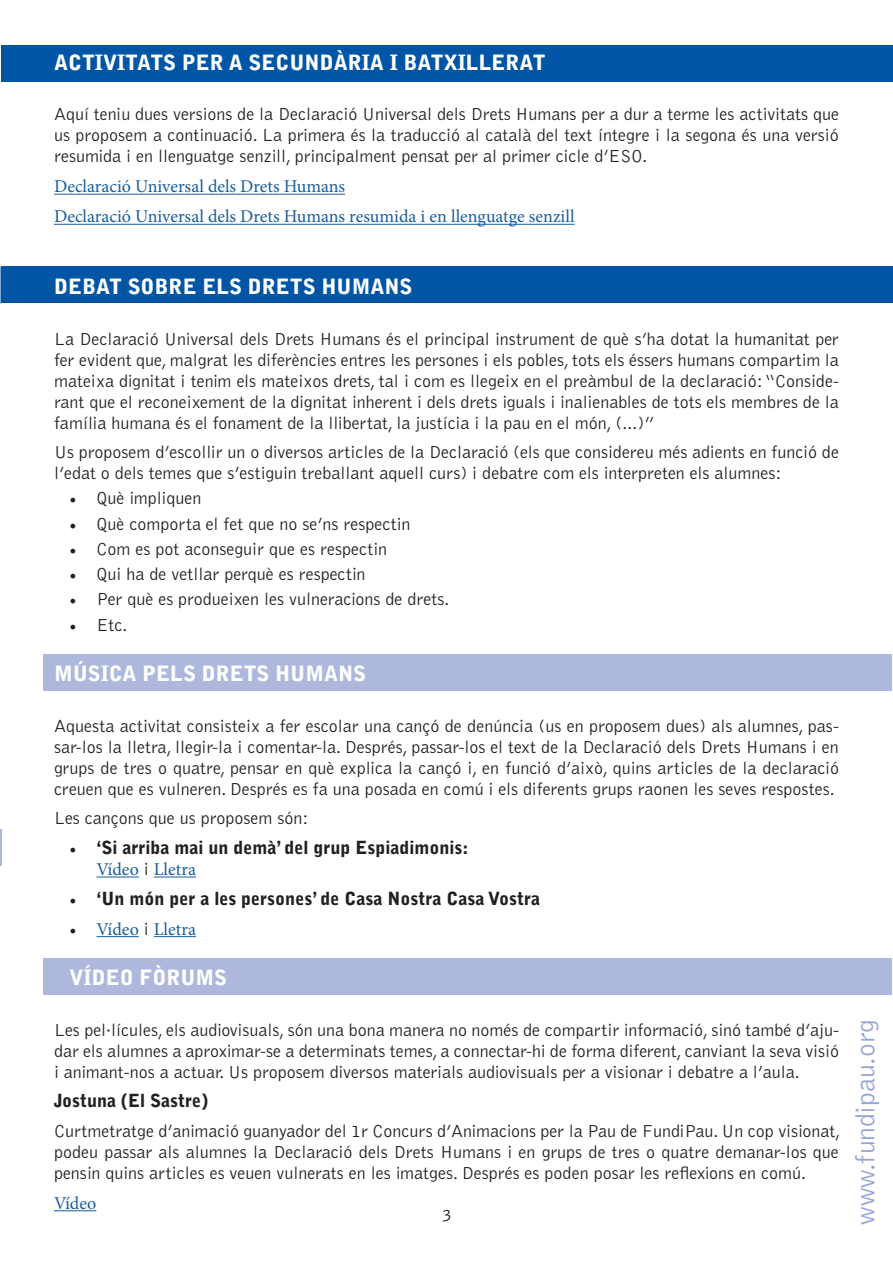
<style>
.page{position:relative;width:893px;height:1263px;background:#fff}
.page>*{position:absolute;margin:0;border:0;box-sizing:border-box;transform-origin:0 0}
.t1{font:300 27.6px "Bell Gothic";color:#96a5d3}
.t2{font:900 21px "Bell Gothic";color:#fff}
.t3{font:300 18px/21px "Bell Gothic";color:#231f20;text-align:justify}
.t4{font:18px/30.2px "Minion Pro";color:#175d9e}
.t5{font:900 18px "Bell Gothic";color:#231f20}
.s1{font-family:"Minion Pro";font-weight:400}
.s2{font-family:"Bell Gothic";font-weight:300;color:#231f20}
.s3{color:#231f20}
</style>
<div class="page">
<div style="left:43px;top:957px;width:848px;height:37px;background:#adb8dc"></div>
<div style="left:1px;top:45px;width:892px;height:37px;background:#0155a5"></div>
<div style="left:1px;top:266px;width:892px;height:37px;background:#0155a5"></div>
<hr style="left:0;top:829px;width:1px;height:37px;background:#adb8dc">
<div style="left:43px;top:654px;width:848px;height:37px;background:#adb8dc"></div>
<hr style="left:54px;top:194px;width:291px;height:1px;background:#175d9e">
<hr style="left:54px;top:224px;width:521px;height:1px;background:#175d9e">
<hr style="left:97px;top:876px;width:42px;height:1px;background:#175d9e">
<hr style="left:154px;top:876px;width:42px;height:1px;background:#175d9e">
<hr style="left:97px;top:936px;width:42px;height:1px;background:#175d9e">
<hr style="left:154px;top:936px;width:42px;height:1px;background:#175d9e">
<hr style="left:54px;top:1210px;width:42px;height:1px;background:#175d9e">
<p class="t2" style="left:54px;top:54px;width:493px">ACTIVITATS PER A SECUNDÀRIA I BATXILLERAT</p>
<p class="t3" style="left:54px;top:105px;width:786px">Aquí teniu dues versions de la Declaració Universal dels Drets Humans per a dur a terme les activitats que us proposem a continuació. La primera és la traducció al català del text íntegre i la segona és una versió resumida i en llenguatge senzill, principalment pensat per al primer cicle d’ESO.</p>
<p class="t4" style="left:54px;top:173px;width:522px">Declaració Universal dels Drets Humans<br>Declaració Universal dels Drets Humans resumida i en llenguatge senzill</p>
<p class="t2" style="left:54px;top:278px;width:360px">DEBAT SOBRE ELS DRETS HUMANS</p>
<p class="t3" style="left:54px;top:329px;width:786px">La Declaració Universal dels Drets Humans és el principal instrument de què s’ha dotat la humanitat per fer evident que, malgrat les diferències entres les persones i els pobles, tots els éssers humans compartim la mateixa dignitat i tenim els mateixos drets, tal i com es llegeix en el preàmbul de la declaració: “Conside&shy;rant que el reconeixement de la dignitat inherent i dels drets iguals i inalienables de tots els membres de la família humana és el fonament de la llibertat, la justícia i la pau en el món, (...)”</p>
<p class="t3" style="left:54px;top:443px;width:786px">Us proposem d’escollir un o diversos articles de la Declaració (els que considereu més adients en funció de l’edat o dels temes que s’estiguin treballant aquell curs) i debatre com els interpreten els alumnes:</p>
<p class="t3" style="left:70px;top:489px;width:133px"><span class="s1">•</span> Què impliquen</p>
<p class="t3" style="left:70px;top:514px;width:342px"><span class="s1">•</span> Què comporta el fet que no se’ns respectin</p>
<p class="t3" style="left:70px;top:540px;width:319px"><span class="s1">•</span> Com es pot aconseguir que es respectin</p>
<p class="t3" style="left:70px;top:565px;width:298px"><span class="s1">•</span> Qui ha de vetllar perquè es respectin</p>
<p class="t3" style="left:70px;top:590px;width:382px"><span class="s1">•</span> Per què es produeixen les vulneracions de drets.</p>
<p class="t3" style="left:70px;top:615px;width:59px"><span class="s1">•</span> Etc.</p>
<p class="t2" style="left:54px;top:665px;width:314px">MÚSICA PELS DRETS HUMANS</p>
<p class="t3" style="left:54px;top:716px;width:787px">Aquesta activitat consisteix a fer escolar una cançó de denúncia (us en proposem dues) als alumnes, pas&shy;sar-los la lletra, llegir-la i comentar-la. Després, passar-los el text de la Declaració dels Drets Humans i en grups de tres o quatre, pensar en què explica la cançó i, en funció d’això, quins articles de la declaració creuen que es vulneren. Després es fa una posada en comú i els diferents grups raonen les seves respostes.</p>
<p class="t3" style="left:54px;top:809px;width:256px">Les cançons que us proposem són:</p>
<p class="t5" style="left:70px;top:840px;width:400px"><span class="s1">•</span> ‘Si arriba mai un demà’ del grup Espiadimonis:</p>
<p class="t4" style="left:97px;top:856px;width:101px">Vídeo <span class="s2">i</span> Lletra</p>
<p class="t5" style="left:70px;top:891px;width:472px"><span class="s1">•</span> ‘Un món per a les persones’ de Casa Nostra Casa Vostra</p>
<p class="t4" style="left:70px;top:916px;width:128px"><span class="s3">•</span> Vídeo <span class="s2">i</span> Lletra</p>
<p class="t2" style="left:70px;top:969px;width:159px">VÍDEO FÒRUMS</p>
<p class="t3" style="left:54px;top:1021px;width:786px">Les pel·lícules, els audiovisuals, són una bona manera no només de compartir informació, sinó també d’aju&shy;dar els alumnes a aproximar-se a determinats temes, a connectar-hi de forma diferent, canviant la seva visió i animant-nos a actuar. Us proposem diversos materials audiovisuals per a visionar i debatre a l’aula.</p>
<p class="t5" style="left:54px;top:1094px;width:156px">Jostuna (El Sastre)</p>
<p class="t3" style="left:54px;top:1122px;width:788px">Curtmetratge d’animació guanyador del 1r Concurs d’Animacions per la Pau de FundiPau. Un cop visionat, podeu passar als alumnes la Declaració dels Drets Humans i en grups de tres o quatre demanar-los que pensin quins articles es veuen vulnerats en les imatges. Després es poden posar les reflexions en comú.</p>
<p class="t4" style="left:54px;top:1190px;width:44px">Vídeo</p>
<p class="t3" style="left:442px;top:1206px;width:12px">3</p>
<h1 class="t1" style="left:855px;top:1225px;width:207px;rotate:-90deg">www.fundipau.org</h1>
</div>
